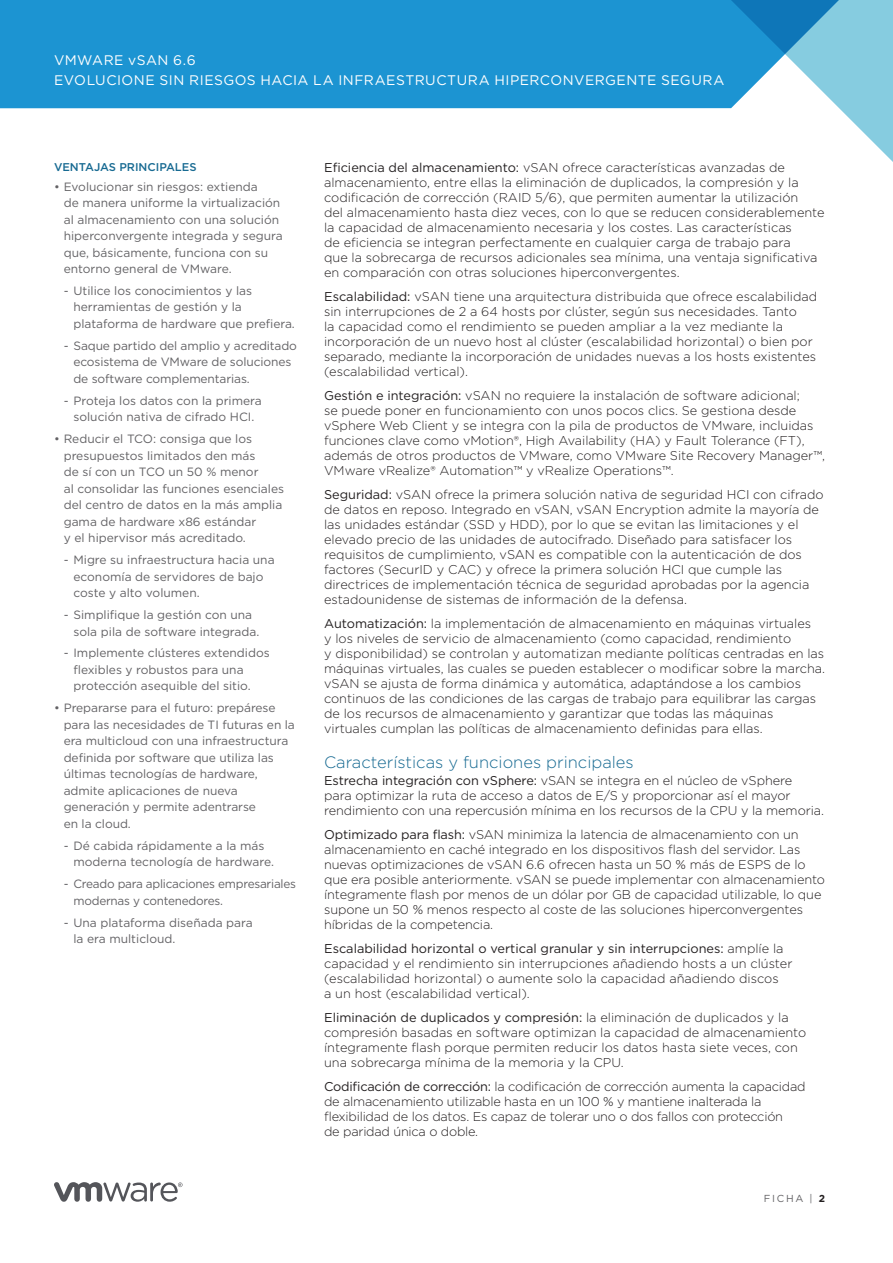
<style>
.page{position:relative;width:893px;height:1263px;background:#fff}
.page>*{position:absolute;margin:0;border:0;box-sizing:border-box;transform-origin:0 0}
._5a__SUBHEAD-1{font:300 16.5px "Gotham";color:#176a92}
.FOLIO-WHITE{font:13.8px "Gotham";letter-spacing:.035em;color:#fff}
._3a__BODY_TEXT{font:300 12.75px/15px "Gotham";color:#231f20}
.t1{font:12px/16.5px "Gotham";color:#636265}
.t2{font:12px/16.5px "Gotham";letter-spacing:-.02em;color:#636265}
._4a__SIDEBAR-HEAD{font:500 11.25px "Gotham";color:#176a92}
.FOLIO-BOTTOM-GRAY{font:10.2px "Gotham";letter-spacing:.18em;color:#636265}
.s1{font-weight:400}
.s2{font-weight:700;color:#231f20}
</style>
<div class="page">
<svg style="left:54px;top:1182px;width:129px;height:20px"></svg>
<div style="left:0;top:0;width:718px;height:108px;background:#1c94d2"></div>
<svg style="left:718px;top:0;width:175px;height:162px"></svg>
<p class="FOLIO-WHITE" style="left:54px;top:52px;width:143px">VMWARE vSAN 6.6</p>
<p class="FOLIO-WHITE" style="left:54px;top:71px;width:672px">EVOLUCIONE SIN RIESGOS HACIA LA INFRAESTRUCTURA HIPERCONVERGENTE SEGURA</p>
<p class="_4a__SIDEBAR-HEAD" style="left:54px;top:160px;width:144px">VENTAJAS PRINCIPALES</p>
<p class="t1" style="left:64px;top:178px;width:220px;text-indent:-10px">• Evolucionar sin riesgos: extienda<br>de manera uniforme la virtualización al almacenamiento con una solución hiperconvergente integrada y segura que, básicamente, funciona con su entorno general de VMware.</p>
<p class="t1" style="left:73px;top:282px;width:223px;text-indent:-10px">- Utilice los conocimientos y las herramientas de gestión y la plataforma de hardware que prefiera.</p>
<p class="t1" style="left:73px;top:337px;width:225px;text-indent:-10px">- Saque partido del amplio y acreditado ecosistema de VMware de soluciones de software complementarias.</p>
<p class="t1" style="left:64px;top:392px;width:200px;text-align:center">- Proteja los datos con la primera solución nativa de cifrado HCI.</p>
<p class="t1" style="left:64px;top:430px;width:222px;text-indent:-10px">• Reducir el TCO: consiga que los presupuestos limitados den más<br>de sí con un TCO un 50 % menor<br>al consolidar las funciones esenciales del centro de datos en la más amplia gama de hardware x86 estándar<br>y el hipervisor más acreditado.</p>
<p class="t1" style="left:73px;top:551px;width:203px;text-indent:-10px">- Migre su infraestructura hacia una economía de servidores de bajo coste y alto volumen.</p>
<p class="t1" style="left:73px;top:606px;width:187px;text-indent:-10px">- Simplifique la gestión con una sola pila de software integrada.</p>
<p class="t1" style="left:73px;top:645px;width:198px;text-indent:-10px">- Implemente clústeres extendidos flexibles y robustos para una protección asequible del sitio.</p>
<p class="t1" style="left:64px;top:699px;width:233px;text-indent:-10px">• Prepararse para el futuro: prepárese para las necesidades de TI futuras en la era multicloud con una infraestructura definida por software que utiliza las últimas tecnologías de hardware, admite aplicaciones de nueva generación y permite adentrarse<br>en la cloud.</p>
<p class="t1" style="left:73px;top:837px;width:202px;text-indent:-10px">- Dé cabida rápidamente a la más moderna tecnología de hardware.</p>
<p class="t2" style="left:73px;top:875px;width:224px;text-indent:-10px">- Creado para aplicaciones empresariales modernas y contenedores.</p>
<p class="t1" style="left:73px;top:914px;width:181px;text-indent:-10px">- Una plataforma diseñada para la era multicloud.</p>
<p class="_3a__BODY_TEXT" style="left:324px;top:160px;width:502px"><span class="s1">Eficiencia del almacenamiento:</span> vSAN ofrece características avanzadas de almacenamiento, entre ellas la eliminación de duplicados, la compresión y la codificación de corrección (RAID 5/6), que permiten aumentar la utilización<br>del almacenamiento hasta diez veces, con lo que se reducen considerablemente la capacidad de almacenamiento necesaria y los costes. Las características<br>de eficiencia se integran perfectamente en cualquier carga de trabajo para<br>que la sobrecarga de recursos adicionales sea mínima, una ventaja significativa en comparación con otras soluciones hiperconvergentes.</p>
<p class="_3a__BODY_TEXT" style="left:324px;top:289px;width:495px"><span class="s1">Escalabilidad:</span> vSAN tiene una arquitectura distribuida que ofrece escalabilidad sin interrupciones de 2 a 64 hosts por clúster, según sus necesidades. Tanto<br>la capacidad como el rendimiento se pueden ampliar a la vez mediante la incorporación de un nuevo host al clúster (escalabilidad horizontal) o bien por separado, mediante la incorporación de unidades nuevas a los hosts existentes (escalabilidad vertical).</p>
<p class="_3a__BODY_TEXT" style="left:324px;top:388px;width:502px"><span class="s1">Gestión e integración:</span> vSAN no requiere la instalación de software adicional;<br>se puede poner en funcionamiento con unos pocos clics. Se gestiona desde vSphere Web Client y se integra con la pila de productos de VMware, incluidas funciones clave como vMotion®, High Availability (HA) y Fault Tolerance (FT), además de otros productos de VMware, como VMware Site Recovery Manager™, VMware vRealize® Automation™ y vRealize Operations™.</p>
<p class="_3a__BODY_TEXT" style="left:324px;top:487px;width:501px"><span class="s1">Seguridad:</span> vSAN ofrece la primera solución nativa de seguridad HCI con cifrado de datos en reposo. Integrado en vSAN, vSAN Encryption admite la mayoría de las unidades estándar (SSD y HDD), por lo que se evitan las limitaciones y el elevado precio de las unidades de autocifrado. Diseñado para satisfacer los requisitos de cumplimiento, vSAN es compatible con la autenticación de dos factores (SecurID y CAC) y ofrece la primera solución HCI que cumple las directrices de implementación técnica de seguridad aprobadas por la agencia estadounidense de sistemas de información de la defensa.</p>
<p class="_3a__BODY_TEXT" style="left:324px;top:616px;width:502px"><span class="s1">Automatización:</span> la implementación de almacenamiento en máquinas virtuales<br>y los niveles de servicio de almacenamiento (como capacidad, rendimiento<br>y disponibilidad) se controlan y automatizan mediante políticas centradas en las máquinas virtuales, las cuales se pueden establecer o modificar sobre la marcha. vSAN se ajusta de forma dinámica y automática, adaptándose a los cambios continuos de las condiciones de las cargas de trabajo para equilibrar las cargas de los recursos de almacenamiento y garantizar que todas las máquinas virtuales cumplan las políticas de almacenamiento definidas para ellas.</p>
<p class="_5a__SUBHEAD-1" style="left:324px;top:751px;width:311px">Características y funciones principales</p>
<p class="_3a__BODY_TEXT" style="left:324px;top:773px;width:501px"><span class="s1">Estrecha integración con vSphere:</span> vSAN se integra en el núcleo de vSphere<br>para optimizar la ruta de acceso a datos de E/S y proporcionar así el mayor rendimiento con una repercusión mínima en los recursos de la CPU y la memoria.</p>
<p class="_3a__BODY_TEXT" style="left:324px;top:827px;width:502px"><span class="s1">Optimizado para flash:</span> vSAN minimiza la latencia de almacenamiento con un almacenamiento en caché integrado en los dispositivos flash del servidor. Las nuevas optimizaciones de vSAN 6.6 ofrecen hasta un 50 % más de ESPS de lo que era posible anteriormente. vSAN se puede implementar con almacenamiento íntegramente flash por menos de un dólar por GB de capacidad utilizable, lo que supone un 50 % menos respecto al coste de las soluciones hiperconvergentes híbridas de la competencia.</p>
<p class="_3a__BODY_TEXT" style="left:324px;top:941px;width:470px"><span class="s1">Escalabilidad horizontal o vertical granular y sin interrupciones:</span> amplíe la capacidad y el rendimiento sin interrupciones añadiendo hosts a un clúster (escalabilidad horizontal) o aumente solo la capacidad añadiendo discos<br>a un host (escalabilidad vertical).</p>
<p class="_3a__BODY_TEXT" style="left:324px;top:1010px;width:484px"><span class="s1">Eliminación de duplicados y compresión:</span> la eliminación de duplicados y la compresión basadas en software optimizan la capacidad de almacenamiento íntegramente flash porque permiten reducir los datos hasta siete veces, con una sobrecarga mínima de la memoria y la CPU.</p>
<p class="_3a__BODY_TEXT" style="left:324px;top:1079px;width:483px"><span class="s1">Codificación de corrección:</span> la codificación de corrección aumenta la capacidad de almacenamiento utilizable hasta en un 100 % y mantiene inalterada la flexibilidad de los datos. Es capaz de tolerar uno o dos fallos con protección<br>de paridad única o doble.</p>
<p class="FOLIO-BOTTOM-GRAY" style="left:764px;top:1191px;width:63px">FICHA | <span class="s2">2</span></p>
</div>
